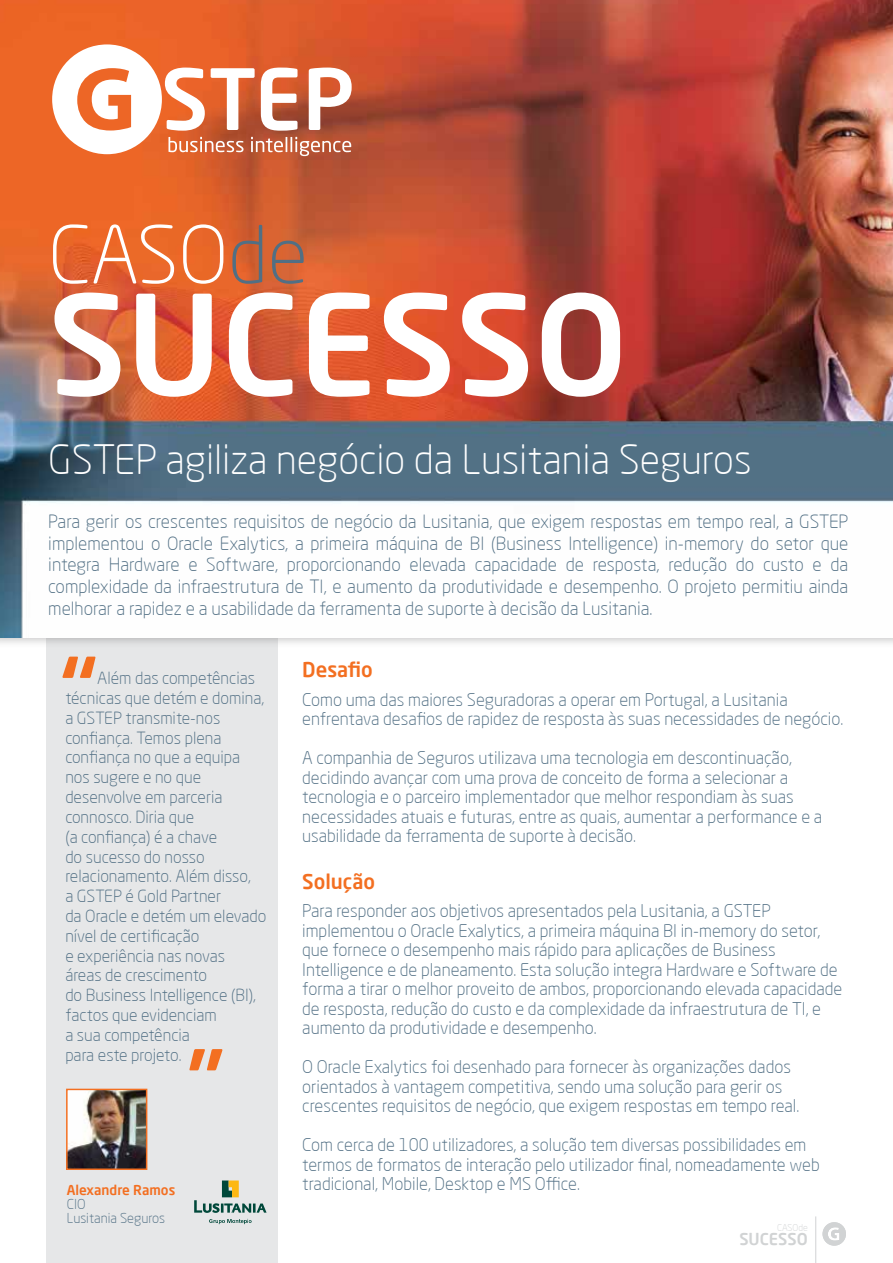
<style>
.page{position:relative;width:893px;height:1263px;background:#fff}
.page>*{position:absolute;margin:0;border:0;box-sizing:border-box;transform-origin:0 0}
.t1{font:500 137.25px "Neo Sans Pro";color:#fff}
.t2{font:500 87px "Neo Sans Pro";color:#f36f21}
.t3{font:300 78.6px "Neo Sans Pro";color:#fff}
.t4{font:300 39.75px "Neo Sans Pro";color:#fff}
.t5{font:500 20.25px "Neo Sans Pro";color:#f36f21}
.t6{font:300 18px/21.6px "Neo Sans Pro";color:#516f84;text-align:justify}
.t7{font:300 17.25px/19.5px "Neo Sans Pro";color:#516f84}
.t8{font:300 16.5px/19.8px "Neo Sans Pro";color:#516f84}
.t9{font:500 16.2px "Neo Sans Pro";color:#d1d3d4}
.t10{font:300 13.5px/14.2px "Neo Sans Pro";color:#516f84}
.t11{font:500 13.5px "Neo Sans Pro";color:#f36f21}
.t12{font:300 9.3px "Neo Sans Pro";color:#d1d3d4}
.s1{color:#516f84}
</style>
<div class="page">
<div style="left:46px;top:621px;width:231px;height:642px;background:#e6e7e8"></div>
<img style="left:0;top:0;width:893px;height:638px">
<svg style="left:52px;top:44px;width:300px;height:112px"></svg>
<svg style="left:822px;top:1222px;width:24px;height:24px"></svg>
<hr style="left:815px;top:1216px;width:1px;height:47px;background:#d1d3d4">
<svg style="left:209px;top:1219px;width:43px;height:5px"></svg>
<svg style="left:194px;top:1180px;width:73px;height:33px"></svg>
<img style="left:69px;top:1092px;width:75px;height:75px">
<div style="left:66px;top:1089px;width:81px;height:81px;border:2px solid #f36f21"></div>
<h3 class="t3" style="left:48px;top:206px;width:261px">CASO<span class="s1">de</span></h3>
<h1 class="t1" style="left:48px;top:258px;width:581px">SUCESSO</h1>
<h3 class="t4" style="left:48px;top:435px;width:705px">GSTEP agiliza negócio da Lusitania Seguros</h3>
<p class="t6" style="left:48px;top:510px;width:802px">Para gerir os crescentes requisitos de negócio da Lusitania, que exigem respostas em tempo real, a GSTEP implementou o Oracle Exalytics, a primeira máquina de BI (Business Intelligence) in-memory do setor que integra Hardware e Software, proporcionando elevada capacidade de resposta, redução do custo e da complexidade da infraestrutura de TI, e aumento da produtividade e desempenho. O projeto permitiu ainda melhorar a rapidez e a usabilidade da ferramenta de suporte à decisão da Lusitania.</p>
<h2 class="t2" style="left:61px;top:636px;width:38px">“</h2>
<p class="t8" style="left:65px;top:668px;width:203px;text-indent:32px">Além das competências técnicas que detém e domina, a GSTEP transmite-nos confiança. Temos plena confiança no que a equipa nos sugere e no que desenvolve em parceria connosco. Diria que<br>(a confiança) é a chave<br>do sucesso do nosso relacionamento. Além disso,<br>a GSTEP é Gold Partner<br>da Oracle e detém um elevado nível de certificação<br>e experiência nas novas<br>áreas de crescimento<br>do Business Intelligence (BI), factos que evidenciam<br>a sua competência<br>para este projeto.</p>
<h2 class="t2" style="left:188px;top:1028px;width:38px">”</h2>
<p class="t11" style="left:67px;top:1181px;width:110px">Alexandre Ramos</p>
<p class="t10" style="left:67px;top:1197px;width:100px">CIO<br>Lusitania Seguros</p>
<p class="t5" style="left:302px;top:657px;width:72px">Desafio</p>
<p class="t7" style="left:302px;top:689px;width:543px">Como uma das maiores Seguradoras a operar em Portugal, a Lusitania enfrentava desafios de rapidez de resposta às suas necessidades de negócio.</p>
<p class="t7" style="left:302px;top:748px;width:521px">A companhia de Seguros utilizava uma tecnologia em descontinuação, decidindo avançar com uma prova de conceito de forma a selecionar a tecnologia e o parceiro implementador que melhor respondiam às suas necessidades atuais e futuras, entre as quais, aumentar a performance e a usabilidade da ferramenta de suporte à decisão.</p>
<p class="t5" style="left:302px;top:868px;width:74px">Solução</p>
<p class="t7" style="left:302px;top:901px;width:542px">Para responder aos objetivos apresentados pela Lusitania, a GSTEP implementou o Oracle Exalytics, a primeira máquina BI in-memory do setor, que fornece o desempenho mais rápido para aplicações de Business Intelligence e de planeamento. Esta solução integra Hardware e Software de forma a tirar o melhor proveito de ambos, proporcionando elevada capacidade de resposta, redução do custo e da complexidade da infraestrutura de TI, e aumento da produtividade e desempenho.</p>
<p class="t7" style="left:302px;top:1057px;width:499px">O Oracle Exalytics foi desenhado para fornecer às organizações dados orientados à vantagem competitiva, sendo uma solução para gerir os crescentes requisitos de negócio, que exigem respostas em tempo real.</p>
<p class="t7" style="left:302px;top:1135px;width:519px">Com cerca de 100 utilizadores, a solução tem diversas possibilidades em termos de formatos de interação pelo utilizador final, nomeadamente web tradicional, Mobile, Desktop e MS Office.</p>
<p class="t12" style="left:777px;top:1222px;width:32px">CASOde</p>
<p class="t9" style="left:739px;top:1228px;width:70px">SUCESSO</p>
</div>
